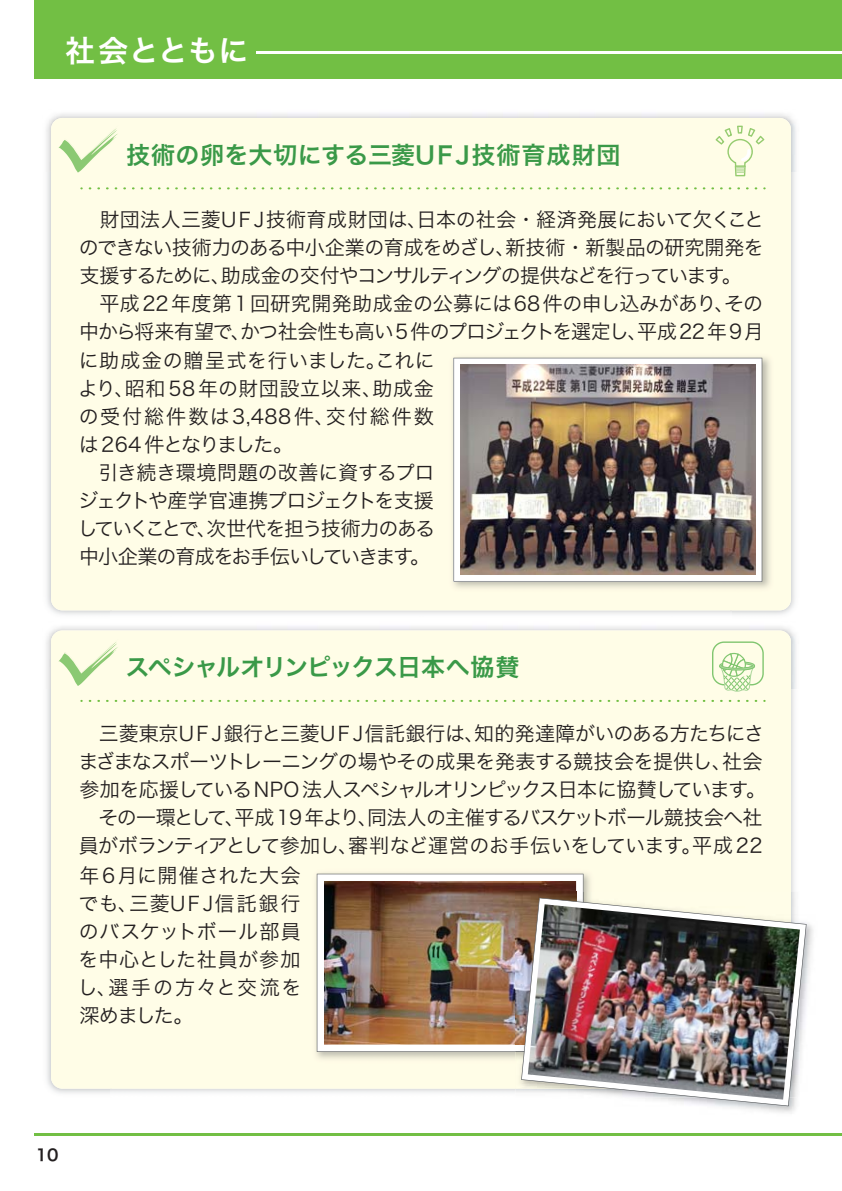
<style>
.page{position:relative;width:842px;height:1191px;background:#fff}
.page>*{position:absolute;margin:0;border:0;box-sizing:border-box;transform-origin:0 0}
.t1{font:30px "Hira Kaku Pro W6 90 pv RKSJ H";letter-spacing:.025em;color:#fff}
.t2{font:24px "Hira Kaku Pro W6 90 pv RKSJ H";letter-spacing:.015em;color:#3a9948}
.t3{font:24px "Hira Kaku Pro W6 90 pv RKSJ H";letter-spacing:-.045em;color:#3a9948}
.t4{font:20px/28px "Hira Kaku Pro W3 90 pv RKSJ H";letter-spacing:-.03em;color:#231f20}
.t5{font:16px "Hira Kaku Pro W6 90 pv RKSJ H";color:#231f20}
</style>
<div class="page">
<div style="left:34px;top:0;width:808px;height:78px;background:#72bf44"></div>
<hr style="left:257px;top:51px;width:585px;height:2px;background:#fff">
<hr style="left:34px;top:1133px;width:808px;height:2px;background:#72bf44">
<img style="left:46px;top:113px;width:750px;height:59px">
<img style="left:47px;top:172px;width:63px;height:443px">
<img style="left:732px;top:172px;width:63px;height:443px">
<div style="left:51px;top:118px;width:740px;height:492px;background:#fffde7;border-radius:11px"></div>
<svg style="left:89px;top:187px;width:668px;height:2px"></svg>
<img style="left:453px;top:357px;width:317px;height:231px">
<svg style="left:453px;top:358px;width:309px;height:223px;fill:#fff"></svg>
<img style="left:460px;top:365px;width:295px;height:210px">
<img style="left:46px;top:626px;width:750px;height:63px">
<img style="left:47px;top:689px;width:63px;height:404px">
<div style="left:51px;top:630px;width:740px;height:458px;background:#fffde7;border-radius:11px"></div>
<svg style="left:89px;top:700px;width:668px;height:2px"></svg>
<img style="left:316px;top:873px;width:274px;height:186px">
<svg style="left:317px;top:873px;width:266px;height:179px;fill:#fff"></svg>
<img style="left:324px;top:881px;width:252px;height:163px">
<img style="left:720px;top:923px;width:93px;height:190px">
<img style="left:515px;top:892px;width:61px;height:152px">
<svg style="left:521px;top:897px;width:285px;height:209px"></svg>
<img style="left:528px;top:904px;width:272px;height:195px">
<svg style="left:716px;top:126px;width:48px;height:50px"></svg>
<svg style="left:712px;top:641px;width:52px;height:50px"></svg>
<svg style="left:58px;top:128px;width:59px;height:44px"></svg>
<svg style="left:58px;top:642px;width:60px;height:44px"></svg>
<h1 class="t1" style="left:65px;top:39px;width:185px">社会とともに</h1>
<p class="t2" style="left:126px;top:146px;width:496px">技術の卵を大切にする三菱ＵＦＪ技術育成財団</p>
<p class="t4" style="left:79px;top:209px;width:687px">　財団法人三菱ＵＦＪ技術育成財団は、日本の社会・経済発展において欠くことのできない技術力のある中小企業の育成をめざし、新技術・新製品の研究開発を支援するために、助成金の交付やコンサルティングの提供などを行っています。　平成22年度第1回研究開発助成金の公募には68件の申し込みがあり、その中から将来有望で、かつ社会性も高い5 件のプロジェクトを選定し、平成 22 年 9月</p>
<p class="t4" style="left:78px;top:349px;width:359px">に助成金の贈呈式を行いました。これにより、昭和58年の財団設立以来、助成金の受付総件数は3,488件、交付総件数は 264件となりました。<br>　引き続き環境問題の改善に資するプロジェクトや産学官連携プロジェクトを支援していくことで、次世代を担う技術力のある中小企業の育成をお手伝いしていきます。</p>
<p class="t3" style="left:125px;top:658px;width:396px">スペシャルオリンピックス日本へ協賛</p>
<p class="t4" style="left:78px;top:722px;width:689px">　三菱東京ＵＦＪ銀行と三菱ＵＦＪ信託銀行は、知的発達障がいのある方たちにさまざまなスポーツトレーニングの場やその成果を発表する競技会を提供し、社会参加を応援しているNPO 法人スペシャルオリンピックス日本に協賛しています。　その一環として、平成 19 年より、同法人の主催するバスケットボール競技会へ社員がボランティアとして参加し、審判など運営のお手伝いをしています。平成 22</p>
<p class="t4" style="left:78px;top:863px;width:225px;text-align:justify">年6月に開催された大会でも、三菱ＵＦＪ信託銀行のバスケットボール部員を中心とした社員が参加し、選手の方々と交流を深めました。</p>
<p class="t5" style="left:36px;top:1149px;width:24px">10</p>
</div>
